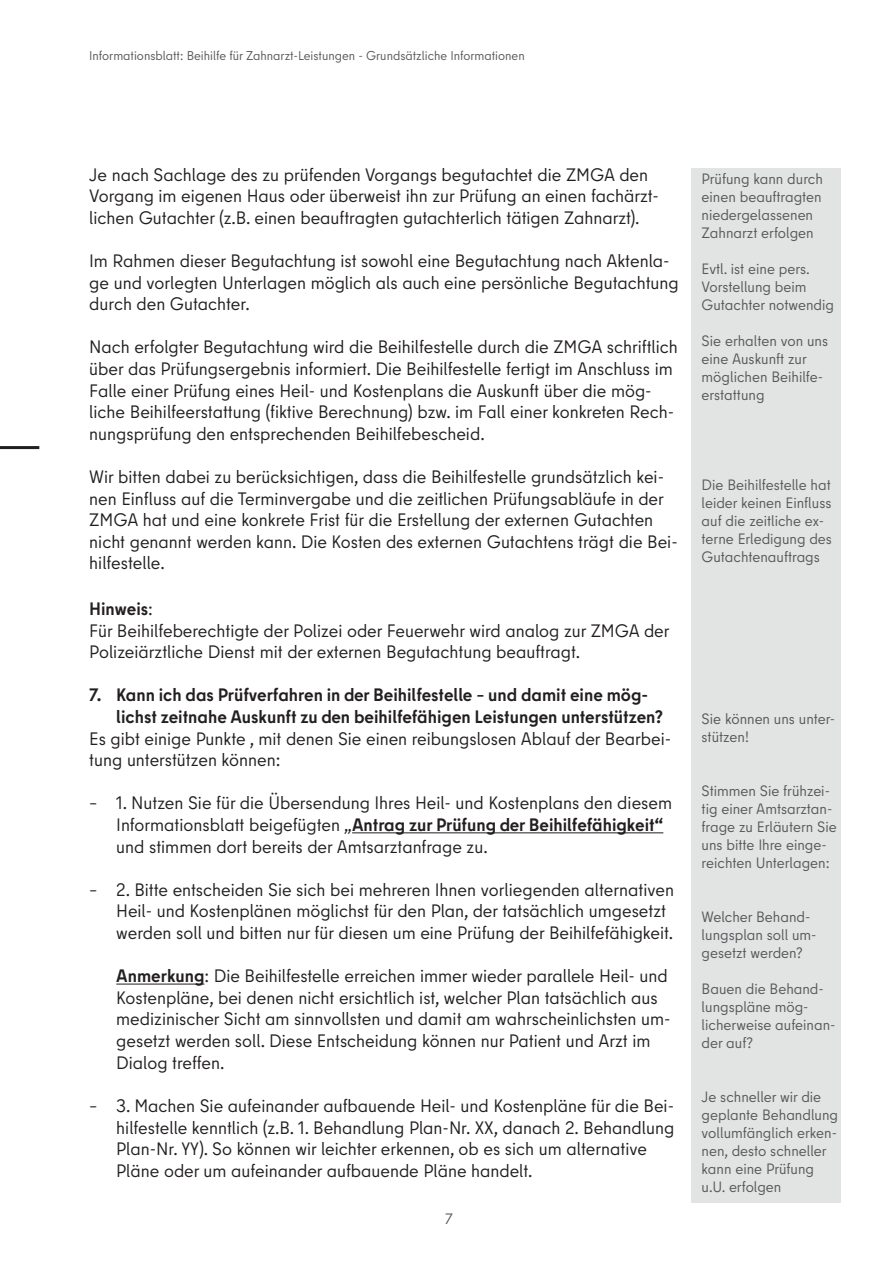
<style>
.page{position:relative;width:893px;height:1263px;background:#fff}
.page>*{position:absolute;margin:0;border:0;box-sizing:border-box;transform-origin:0 0}
.Fließtext_12_PT{font:18px/21.6px "Berlin Type";color:#231f20}
.Fließtext_12_PT-2{font:700 18px/21.6px "Berlin Type";color:#231f20}
.INfotext_10_PT{font:15px/18px "Berlin Type";color:#57585a}
.t1{font:12.75px "Berlin Type";color:#57585a}
.s1{font-weight:400}
.s2{font-weight:700}
</style>
<div class="page">
<hr style="left:0;top:446px;width:39px;height:3px;background:#231f20">
<div style="left:692px;top:168px;width:149px;height:1034px;background:#e2e4e4"></div>
<hr style="left:352px;top:832px;width:311px;height:1px;background:#231f20">
<hr style="left:116px;top:984px;width:88px;height:1px;background:#231f20">
<p class="t1" style="left:89px;top:48px;width:437px">Informationsblatt: Beihilfe für Zahnarzt-Leistungen - Grundsätzliche Informationen</p>
<p class="Fließtext_12_PT" style="left:89px;top:164px;width:571px">Je nach Sachlage des zu prüfenden Vorgangs begutachtet die ZMGA den<br>Vorgang im eigenen Haus oder überweist ihn zur Prüfung an einen fachärzt&shy;lichen Gutachter (z.B. einen beauftragten gutachterlich tätigen Zahnarzt).</p>
<p class="Fließtext_12_PT" style="left:89px;top:250px;width:591px">Im Rahmen dieser Begutachtung ist sowohl eine Begutachtung nach Aktenla&shy;ge und vorlegten Unterlagen möglich als auch eine persönliche Begutachtung durch den Gutachter.</p>
<p class="Fließtext_12_PT" style="left:89px;top:336px;width:590px">Nach erfolgter Begutachtung wird die Beihilfestelle durch die ZMGA schriftlich über das Prüfungsergebnis informiert. Die Beihilfestelle fertigt im Anschluss im Falle einer Prüfung eines Heil- und Kostenplans die Auskunft über die mög&shy;liche Beihilfeerstattung (fiktive Berechnung) bzw. im Fall einer konkreten Rech&shy;nungsprüfung den entsprechenden Beihilfebescheid.</p>
<p class="Fließtext_12_PT" style="left:89px;top:466px;width:590px">Wir bitten dabei zu berücksichtigen, dass die Beihilfestelle grundsätzlich kei&shy;nen Einfluss auf die Terminvergabe und die zeitlichen Prüfungsabläufe in der ZMGA hat und eine konkrete Frist für die Erstellung der externen Gutachten nicht genannt werden kann. Die Kosten des externen Gutachtens trägt die Bei&shy;hilfestelle.</p>
<p class="Fließtext_12_PT-2" style="left:89px;top:598px;width:65px">Hinweis<span class="s1">:</span></p>
<p class="Fließtext_12_PT" style="left:89px;top:620px;width:582px">Für Beihilfeberechtigte der Polizei oder Feuerwehr wird analog zur ZMGA der<br>Polizeiärztliche Dienst mit der externen Begutachtung beauftragt.</p>
<p class="Fließtext_12_PT-2" style="left:116px;top:684px;width:548px;text-indent:-27px">7. Kann ich das Prüfverfahren in der Beihilfestelle – und damit eine mög&shy;lichst zeitnahe Auskunft zu den beihilfefähigen Leistungen unterstützen?</p>
<p class="Fließtext_12_PT" style="left:89px;top:728px;width:583px">Es gibt einige Punkte , mit denen Sie einen reibungslosen Ablauf der Bearbei&shy;tung unterstützen können:</p>
<p class="Fließtext_12_PT" style="left:116px;top:792px;width:557px;text-indent:-27px">– 1. Nutzen Sie für die Übersendung Ihres Heil- und Kostenplans den diesem<br>Informationsblatt beigefügten „<span class="s2">Antrag zur Prüfung der Beihilfefähigkeit“ </span>und stimmen dort bereits der Amtsarztanfrage zu.</p>
<p class="Fließtext_12_PT" style="left:116px;top:879px;width:559px;text-indent:-27px">– 2. Bitte entscheiden Sie sich bei mehreren Ihnen vorliegenden alternativen<br>Heil- und Kostenplänen möglichst für den Plan, der tatsächlich umgesetzt werden soll und bitten nur für diesen um eine Prüfung der Beihilfefähigkeit.</p>
<p class="Fließtext_12_PT" style="left:116px;top:965px;width:556px"><span class="s2">Anmerkung</span>: Die Beihilfestelle erreichen immer wieder parallele Heil- und Kostenpläne, bei denen nicht ersichtlich ist, welcher Plan tatsächlich aus medizinischer Sicht am sinnvollsten und damit am wahrscheinlichsten um&shy;gesetzt werden soll. Diese Entscheidung können nur Patient und Arzt im Dialog treffen.</p>
<p class="Fließtext_12_PT" style="left:116px;top:1095px;width:560px;text-indent:-27px">– 3. Machen Sie aufeinander aufbauende Heil- und Kostenpläne für die Bei&shy;hilfestelle kenntlich (z.B. 1. Behandlung Plan-Nr. XX, danach 2. Behandlung Plan-Nr. YY). So können wir leichter erkennen, ob es sich um alternative Pläne oder um aufeinander aufbauende Pläne handelt.</p>
<p class="INfotext_10_PT" style="left:445px;top:1209px;width:9px">7</p>
<p class="INfotext_10_PT" style="left:702px;top:170px;width:123px">Prüfung kann durch einen beauftragten niedergelassenen<br>Zahnarzt erfolgen</p>
<p class="INfotext_10_PT" style="left:702px;top:260px;width:110px">Evtl. ist eine pers.<br>Vorstellung beim</p>
<p class="INfotext_10_PT" style="left:702px;top:296px;width:134px">Gutachter notwendig</p>
<p class="INfotext_10_PT" style="left:702px;top:332px;width:128px">Sie erhalten von uns eine Auskunft zur möglichen Beihilfe&shy;erstattung</p>
<p class="INfotext_10_PT" style="left:702px;top:476px;width:132px">Die Beihilfestelle hat leider keinen Einfluss auf die zeitliche ex&shy;terne Erledigung des<br>Gutachtenauftrags</p>
<p class="INfotext_10_PT" style="left:702px;top:710px;width:135px">Sie können uns unter&shy;stützen!</p>
<p class="INfotext_10_PT" style="left:702px;top:782px;width:137px">Stimmen Sie frühzei&shy;tig einer Amtsarztan&shy;frage zu Erläutern Sie uns bitte Ihre einge&shy;reichten Unterlagen:</p>
<p class="INfotext_10_PT" style="left:702px;top:908px;width:117px">Welcher Behand&shy;lungsplan soll um&shy;gesetzt werden?</p>
<p class="INfotext_10_PT" style="left:702px;top:980px;width:135px">Bauen die Behand&shy;lungspläne mög&shy;licherweise aufeinan&shy;der auf?</p>
<p class="INfotext_10_PT" style="left:702px;top:1088px;width:138px">Je schneller wir die geplante Behandlung vollumfänglich erken&shy;nen, desto schneller kann eine Prüfung u.U. erfolgen</p>
</div>
